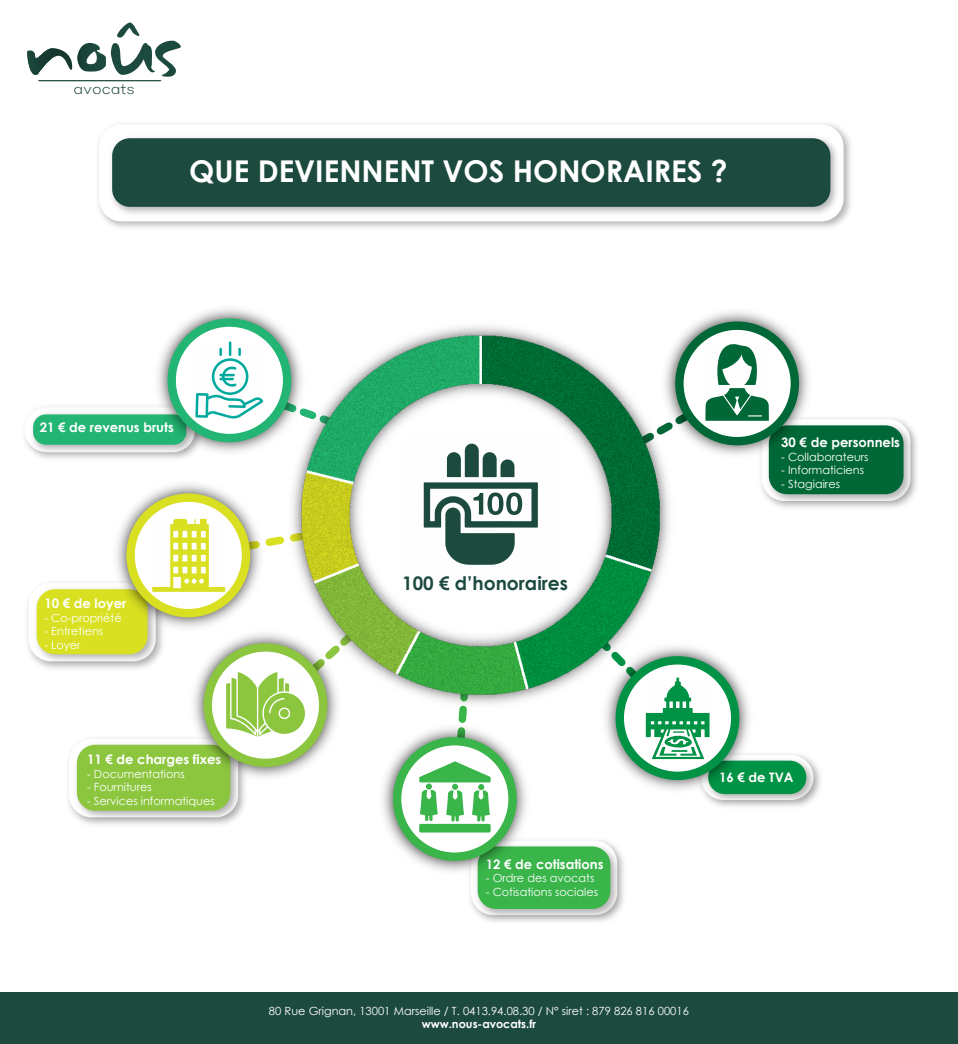
<style>
.page{position:relative;width:958px;height:1044px;background:#fff}
.page>*{position:absolute;margin:0;border:0;box-sizing:border-box;transform-origin:0 0}
.t1{font:125px "DK Combustible";color:#1d4a3e}
.t2{font:700 30px "Century Gothic";color:#fff}
.t3{font:700 18.75px "Century Gothic";color:#1c4a40}
.t4{font:300 15px "Sonny Gothic";color:#1d4a3e}
.t5{font:700 13.12px "Century Gothic";color:#fff}
.t6{font:11.25px "Century Gothic";color:#fff}
.t7{font:700 11.25px "Century Gothic";color:#fff}
</style>
<div class="page">
<img style="left:471px;top:839px;width:152px;height:82px">
<div style="left:477px;top:846px;width:133px;height:62px;background:#39b54a;border-radius:18px"></div>
<img style="left:705px;top:754px;width:114px;height:52px">
<div style="left:708px;top:760px;width:98px;height:33px;background:#009245;border-radius:17px"></div>
<img style="left:269px;top:326px;width:401px;height:392px">
<img style="left:618px;top:654px;width:140px;height:144px">
<div style="left:615px;top:656px;width:124px;height:123px;background:#009245;border-radius:50%"></div>
<svg style="left:402px;top:436px;width:157px;height:157px"></svg>
<div style="left:624px;top:664px;width:107px;height:107px;background:#fff;border-radius:50%"></div>
<svg style="left:591px;top:631px;width:119px;height:127px"></svg>
<img style="left:762px;top:419px;width:154px;height:88px">
<div style="left:768px;top:425px;width:135px;height:69px;background:#006837;border-radius:18px"></div>
<img style="left:656px;top:311px;width:162px;height:153px">
<div style="left:675px;top:321px;width:124px;height:124px;background:#006837;border-radius:50%"></div>
<div style="left:683px;top:330px;width:107px;height:107px;background:#fff;border-radius:50%"></div>
<svg style="left:705px;top:344px;width:64px;height:77px"></svg>
<img style="left:382px;top:718px;width:154px;height:161px">
<div style="left:393px;top:736px;width:124px;height:124px;background:#39b54a;border-radius:50%"></div>
<div style="left:401px;top:745px;width:107px;height:107px;background:#fff;border-radius:50%"></div>
<svg style="left:419px;top:761px;width:72px;height:71px"></svg>
<img style="left:70px;top:738px;width:173px;height:85px">
<div style="left:77px;top:744px;width:153px;height:66px;background:#8cc63f;border-radius:18px"></div>
<img style="left:184px;top:624px;width:162px;height:162px">
<div style="left:203px;top:643px;width:124px;height:123px;background:#8cc63f;border-radius:50%"></div>
<div style="left:212px;top:651px;width:107px;height:107px;background:#fff;border-radius:50%"></div>
<svg style="left:226px;top:626px;width:134px;height:110px"></svg>
<div style="left:280px;top:708px;width:9px;height:9px;background:#8cc63f;border-radius:50%"></div>
<img style="left:30px;top:582px;width:130px;height:84px">
<div style="left:37px;top:589px;width:110px;height:65px;background:#d9e021;border-radius:18px"></div>
<img style="left:108px;top:484px;width:161px;height:152px">
<div style="left:126px;top:493px;width:124px;height:124px;background:#d9e021;border-radius:50%"></div>
<div style="left:135px;top:501px;width:107px;height:107px;background:#fff;border-radius:50%"></div>
<svg style="left:152px;top:518px;width:74px;height:74px"></svg>
<img style="left:27px;top:408px;width:121px;height:49px">
<div style="left:33px;top:414px;width:153px;height:30px;background:#22b573;border-radius:13px"></div>
<img style="left:148px;top:308px;width:162px;height:153px">
<div style="left:167px;top:318px;width:124px;height:124px;background:#22b573;border-radius:50%"></div>
<div style="left:176px;top:327px;width:107px;height:106px;background:#fff;border-radius:50%"></div>
<svg style="left:195px;top:341px;width:68px;height:78px"></svg>
<img style="left:98px;top:123px;width:753px;height:105px">
<div style="left:99px;top:124px;width:744px;height:97px;background:#fff;border-radius:22px"></div>
<img style="left:106px;top:132px;width:736px;height:87px">
<div style="left:112px;top:138px;width:718px;height:69px;background:#1d4a3e;border-radius:18px"></div>
<div style="left:0;top:992px;width:958px;height:51px;background:#1d4a3e"></div>
<svg style="left:27px;top:43px;width:135px;height:38px"></svg>
<h1 class="t1" style="left:25px;top:-17px;width:160px">noûs</h1>
<h3 class="t4" style="left:74px;top:79px;width:63px">avocats</h3>
<h2 class="t2" style="left:189px;top:149px;width:540px">QUE DEVIENNENT VOS HONORAIRES ?</h2>
<p class="t5" style="left:40px;top:417px;width:136px">21 € de revenus bruts</p>
<p class="t5" style="left:44px;top:593px;width:83px">10 € de loyer</p>
<p class="t6" style="left:44px;top:609px;width:79px">- Co-propriété</p>
<p class="t6" style="left:44px;top:623px;width:60px">- Entretiens</p>
<p class="t6" style="left:44px;top:636px;width:38px">- Loyer</p>
<h3 class="t3" style="left:402px;top:569px;width:167px">100 € d’honoraires</h3>
<p class="t5" style="left:781px;top:432px;width:120px">30 € de personnels</p>
<p class="t6" style="left:781px;top:448px;width:89px">- Collaborateurs</p>
<p class="t6" style="left:781px;top:462px;width:84px">- Informaticiens</p>
<p class="t6" style="left:781px;top:475px;width:60px">- Stagiaires</p>
<p class="t5" style="left:87px;top:749px;width:136px">11 € de charges fixes</p>
<p class="t6" style="left:87px;top:765px;width:99px">- Documentations</p>
<p class="t6" style="left:87px;top:779px;width:66px">- Fournitures</p>
<p class="t6" style="left:87px;top:792px;width:129px">- Services informatiques</p>
<p class="t5" style="left:486px;top:853px;width:119px">12 € de cotisations</p>
<p class="t6" style="left:486px;top:870px;width:110px">- Ordre des avocats</p>
<p class="t6" style="left:486px;top:883px;width:114px">- Cotisations sociales</p>
<p class="t5" style="left:719px;top:766px;width:76px">16 € de TVA</p>
<p class="t6" style="left:269px;top:1002px;width:421px">80 Rue Grignan, 13001 Marseille / T. 0413.94.08.30 / N° siret : 879 826 816 00016</p>
<p class="t7" style="left:422px;top:1015px;width:116px">www.nous-avocats.fr</p>
</div>
